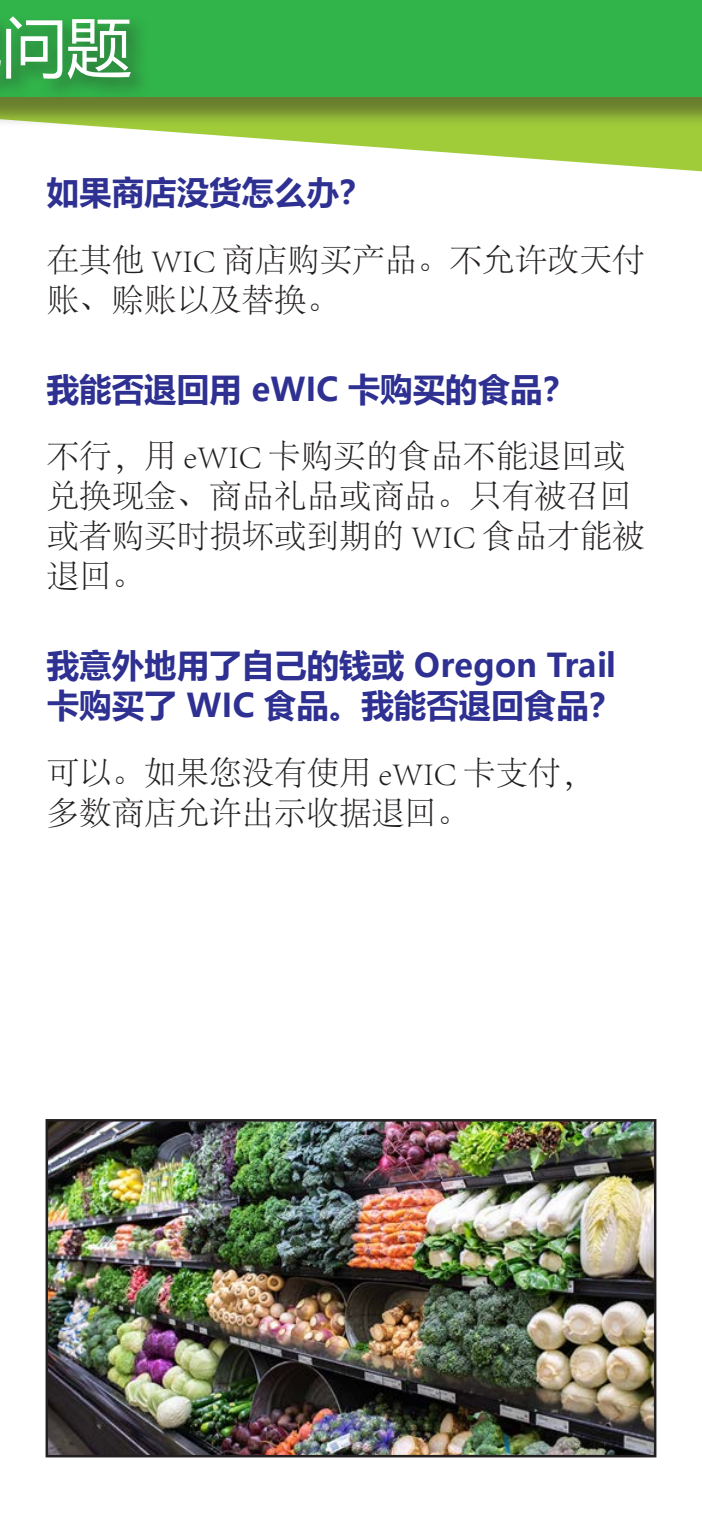
<style>
.page{position:relative;width:702px;height:1530px;background:#fff}
.page>*{position:absolute;margin:0;border:0;box-sizing:border-box;transform-origin:0 0}
.t1{font:65px "Microsoft Ya Hei";color:#fff}
.cereal_juice_brand{font:300 32.5px/40px "Adobe Song Std";color:#231f20}
.cereal_juice_brand-2{font:700 32.5px/40px "Microsoft Ya Hei";color:#2e3092}
</style>
<div class="page">
<svg style="left:119px;top:128px;width:583px;height:43px"></svg>
<div style="left:0;top:0;width:702px;height:128px;background:#231f20;opacity:.45"></div>
<div style="left:0;top:0;width:702px;height:97px;background:#31b44a"></div>
<div style="left:0;top:13px;width:152px;height:87px;background:#231f20;opacity:.53"></div>
<img style="left:49px;top:1122px;width:604px;height:332px">
<div style="left:46px;top:1119px;width:610px;height:338px;border:2px solid #231f20"></div>
<h1 class="t1" style="left:2px;top:3px;width:131px">问题</h1>
<p class="cereal_juice_brand-2" style="left:47px;top:172px;width:327px">如果商店没货怎么办？</p>
<p class="cereal_juice_brand" style="left:47px;top:241px;width:599px">在其他 WIC 商店购买产品。不允许改天付账、赊账以及替换。</p>
<p class="cereal_juice_brand-2" style="left:47px;top:368px;width:530px">我能否退回用 eWIC 卡购买的食品？</p>
<p class="cereal_juice_brand" style="left:47px;top:437px;width:599px">不行，用 eWIC 卡购买的食品不能退回或兑换现金、商品礼品或商品。只有被召回或者购买时损坏或到期的 WIC 食品才能被退回。</p>
<p class="cereal_juice_brand-2" style="left:47px;top:644px;width:576px">我意外地用了自己的钱或 Oregon Trail卡购买了 WIC 食品。我能否退回食品？</p>
<p class="cereal_juice_brand" style="left:47px;top:754px;width:548px">可以。如果您没有使用 eWIC 卡支付，多数商店允许出示收据退回。</p>
</div>
